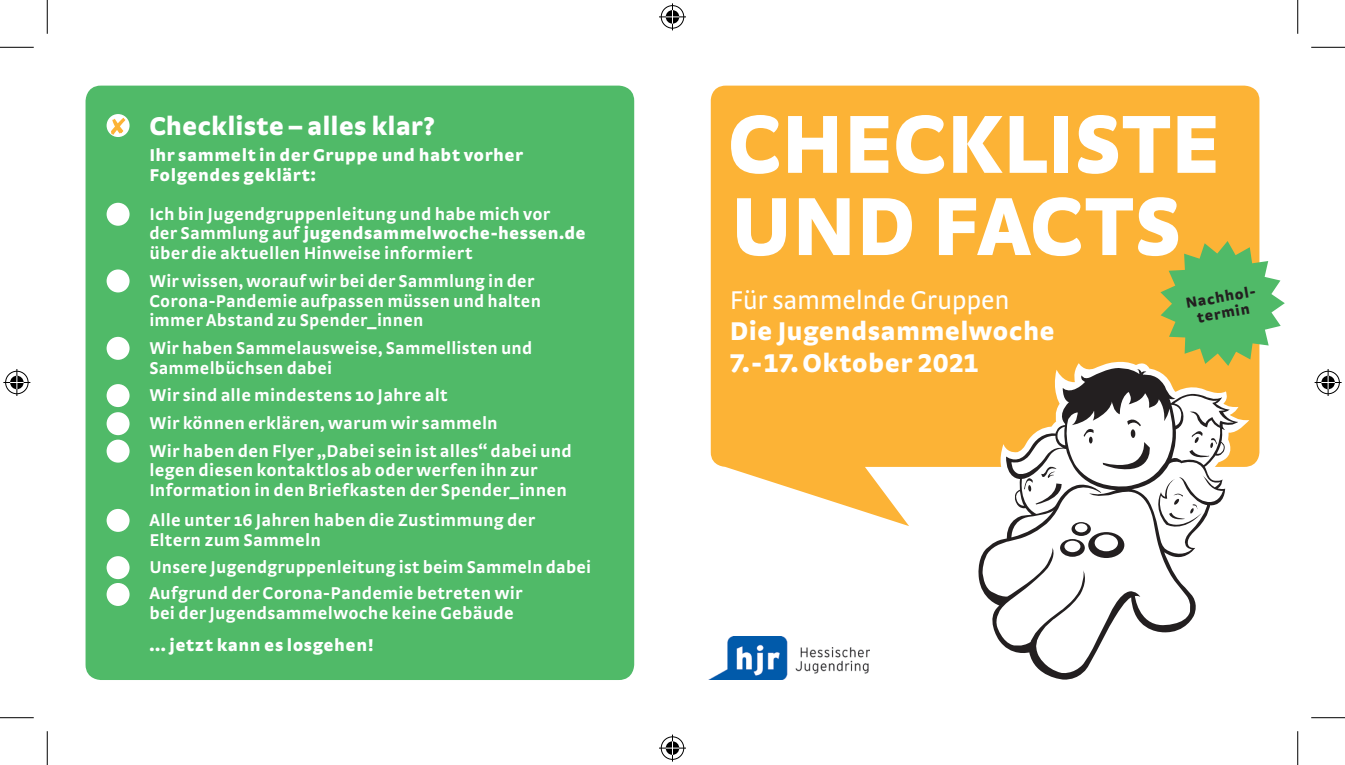
<style>
.page{position:relative;width:1345px;height:765px;background:#fff}
.page>*{position:absolute;margin:0;border:0;box-sizing:border-box;transform-origin:0 0}
.t1{font:900 86.62px/82.1px "Strada OT";color:#fff}
.t2{font:900 27px/31.5px "Strada OT";letter-spacing:.01em;color:#fff}
.t3{font:27px "Strada OT";letter-spacing:-.01em;color:#fff}
.t4{font:700 18px/19.8px "Strada OT";letter-spacing:.015em;color:#fff}
.t5{font:900 18px/19.8px "Strada OT";letter-spacing:.03em;color:#fff}
.t6{font:900 15.3px/16px "Strada OT";color:#231f20;text-align:center}
.s1{font-weight:900}
</style>
<div class="page">
<div style="left:711px;top:86px;width:548px;height:440px;background:#fcb336"></div>
<div style="left:86px;top:86px;width:548px;height:593px;background:#50ba68;border-radius:15px"></div>
<svg style="left:969px;top:358px;width:280px;height:168px;fill:#fcb336"></svg>
<svg style="left:976px;top:367px;width:262px;height:313px"></svg>
<svg style="left:1024px;top:415px;width:193px;height:142px"></svg>
<div style="left:107px;top:203px;width:23px;height:23px;background:#fff;border-radius:50%"></div>
<img style="left:710px;top:636px;width:159px;height:43px">
<div style="left:107px;top:269px;width:23px;height:23px;background:#fff;border-radius:50%"></div>
<div style="left:107px;top:336px;width:23px;height:23px;background:#fff;border-radius:50%"></div>
<div style="left:107px;top:384px;width:23px;height:23px;background:#fff;border-radius:50%"></div>
<div style="left:107px;top:412px;width:23px;height:23px;background:#fff;border-radius:50%"></div>
<div style="left:107px;top:439px;width:23px;height:23px;background:#fff;border-radius:50%"></div>
<div style="left:107px;top:508px;width:23px;height:23px;background:#fff;border-radius:50%"></div>
<div style="left:107px;top:556px;width:23px;height:23px;background:#fff;border-radius:50%"></div>
<div style="left:107px;top:582px;width:23px;height:23px;background:#fff;border-radius:50%"></div>
<div style="left:107px;top:114px;width:23px;height:23px;background:#fff;border-radius:50%"></div>
<svg style="left:111px;top:118px;width:14px;height:17px"></svg>
<svg style="left:1160px;top:241px;width:124px;height:125px;background:#8fc16f"></svg>
<hr style="left:0;top:47px;width:34px;height:1px;background:#000">
<hr style="left:1311px;top:47px;width:34px;height:1px;background:#000">
<hr style="left:0;top:717px;width:34px;height:1px;background:#000">
<hr style="left:1311px;top:717px;width:34px;height:1px;background:#000">
<hr style="left:47px;top:0;width:1px;height:34px;background:#000">
<hr style="left:47px;top:730px;width:1px;height:34px;background:#000">
<hr style="left:1297px;top:0;width:1px;height:34px;background:#000">
<hr style="left:1297px;top:730px;width:1px;height:34px;background:#000">
<svg style="left:659px;top:3px;width:27px;height:27px"></svg>
<svg style="left:659px;top:734px;width:27px;height:27px"></svg>
<svg style="left:3px;top:369px;width:27px;height:27px"></svg>
<svg style="left:1314px;top:369px;width:27px;height:27px"></svg>
<h2 class="t2" style="left:149px;top:110px;width:287px">Checkliste – alles klar?</h2>
<p class="t5" style="left:149px;top:145px;width:375px">Ihr sammelt in der Gruppe und habt vorher<br>Folgendes geklärt:</p>
<p class="t4" style="left:149px;top:203px;width:438px">Ich bin Jugendgruppenleitung und habe mich vor<br>der Sammlung auf <span class="s1">jugendsammelwoche-hessen.de </span>über die aktuellen Hinweise informiert</p>
<p class="t4" style="left:149px;top:270px;width:393px">Wir wissen, worauf wir bei der Sammlung in der<br>Corona-Pandemie aufpassen müssen und halten immer Abstand zu Spender_innen</p>
<p class="t4" style="left:149px;top:337px;width:384px">Wir haben Sammelausweise, Sammellisten und<br>Sammelbüchsen dabei</p>
<p class="t4" style="left:149px;top:381px;width:424px;line-height:27.7px">Wir sind alle mindestens 10 Jahre alt<br>Wir können erklären, warum wir sammeln<br>Wir haben den Flyer „Dabei sein ist alles“ dabei und</p>
<p class="t4" style="left:149px;top:460px;width:419px">legen diesen kontaktlos ab oder werfen ihn zur<br>Information in den Briefkasten der Spender_innen</p>
<p class="t4" style="left:149px;top:509px;width:387px">Alle unter 16 Jahren haben die Zustimmung der<br>Eltern zum Sammeln</p>
<p class="t4" style="left:149px;top:554px;width:443px;line-height:25.4px">Unsere Jugendgruppenleitung ist beim Sammeln dabei<br>Aufgrund der Corona-Pandemie betreten wir</p>
<p class="t4" style="left:149px;top:602px;width:366px">bei der Jugendsammelwoche keine Gebäude</p>
<p class="t5" style="left:149px;top:634px;width:226px">... jetzt kann es losgehen!</p>
<h1 class="t1" style="left:728px;top:101px;width:494px">CHECKLISTE<br>UND FACTS</h1>
<h2 class="t3" style="left:730px;top:284px;width:281px">Für sammelnde Gruppen</h2>
<h2 class="t2" style="left:730px;top:315px;width:326px">Die Jugendsammelwoche<br>7.-17. Oktober 2021</h2>
<p class="t6" style="left:1184px;top:295px;width:74px;rotate:-10deg">Nachhol&shy;termin</p>
</div>
